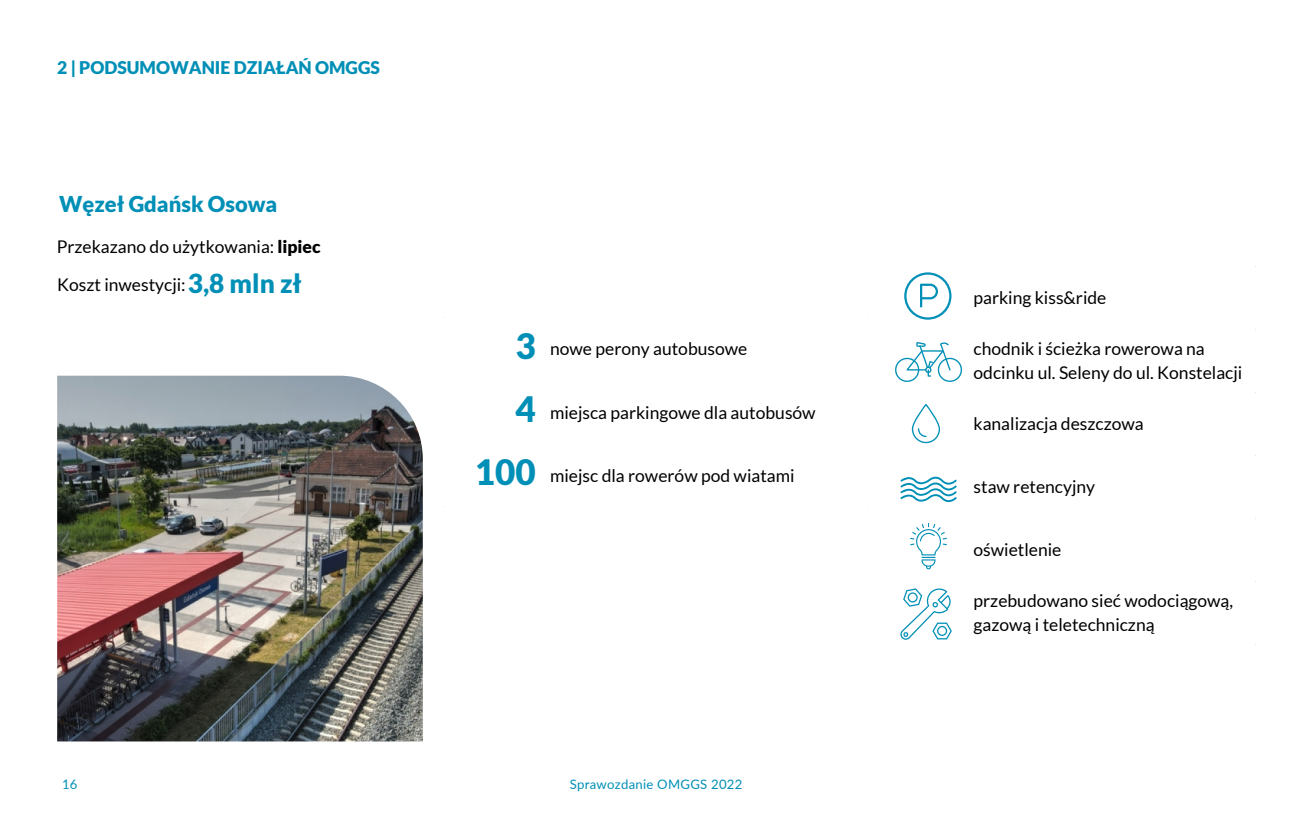
<style>
.page{position:relative;width:1312px;height:824px;background:#fff}
.page>*{position:absolute;margin:0;border:0;box-sizing:border-box;transform-origin:0 0}
.t1{font:900 35px "Lato";color:#008fb6}
.t2{font:900 26.25px "Lato";color:#008fb6}
.t3{font:900 21.88px "Lato";color:#008fb6}
.t4{font:17.5px/24.3px "Lato";color:#000}
.t5{font:900 17.5px "Lato";color:#008fb6}
.t6{font:13.12px "Lato";letter-spacing:.02em;color:#008fb6}
.s1{font-weight:900}
</style>
<div class="page">
<img style="left:57px;top:376px;width:366px;height:365px">
<svg style="left:895px;top:342px;width:67px;height:40px"></svg>
<svg style="left:904px;top:272px;width:47px;height:48px"></svg>
<svg style="left:900px;top:588px;width:52px;height:51px"></svg>
<svg style="left:912px;top:404px;width:28px;height:39px"></svg>
<svg style="left:900px;top:476px;width:57px;height:27px"></svg>
<svg style="left:910px;top:523px;width:37px;height:46px"></svg>
<p class="t5" style="left:57px;top:57px;width:324px">2 | PODSUMOWANIE DZIAŁAŃ OMGGS</p>
<p class="t3" style="left:59px;top:191px;width:220px">Węzeł Gdańsk Osowa</p>
<p class="t4" style="left:57px;top:234px;width:265px">Przekazano do użytkowania: <span class="s1">lipiec</span></p>
<p class="t4" style="left:57px;top:272px;width:130px">Koszt inwestycji:</p>
<p class="t2" style="left:188px;top:267px;width:115px">3,8 mln zł</p>
<p class="t1" style="left:515px;top:324px;width:22px">3</p>
<p class="t4" style="left:550px;top:336px;width:199px">nowe perony autobusowe</p>
<p class="t1" style="left:515px;top:387px;width:22px">4</p>
<p class="t4" style="left:550px;top:399px;width:267px">miejsca parkingowe dla autobusów</p>
<p class="t1" style="left:475px;top:450px;width:62px">100</p>
<p class="t4" style="left:550px;top:462px;width:246px">miejsc dla rowerów pod wiatami</p>
<p class="t6" style="left:62px;top:776px;width:17px">16</p>
<p class="t6" style="left:570px;top:776px;width:174px">Sprawozdanie OMGGS 2022</p>
<p class="t4" style="left:973px;top:285px;width:134px">parking kiss&amp;ride</p>
<p class="t4" style="left:973px;top:336px;width:270px">chodnik i ścieżka rowerowa na odcinku ul. Seleny do ul. Konstelacji</p>
<p class="t4" style="left:973px;top:411px;width:172px">kanalizacja deszczowa</p>
<p class="t4" style="left:973px;top:474px;width:123px">staw retencyjny</p>
<p class="t4" style="left:973px;top:537px;width:89px">oświetlenie</p>
<p class="t4" style="left:973px;top:588px;width:261px">przebudowano sieć wodociągową, gazową i teletechniczną</p>
</div>
